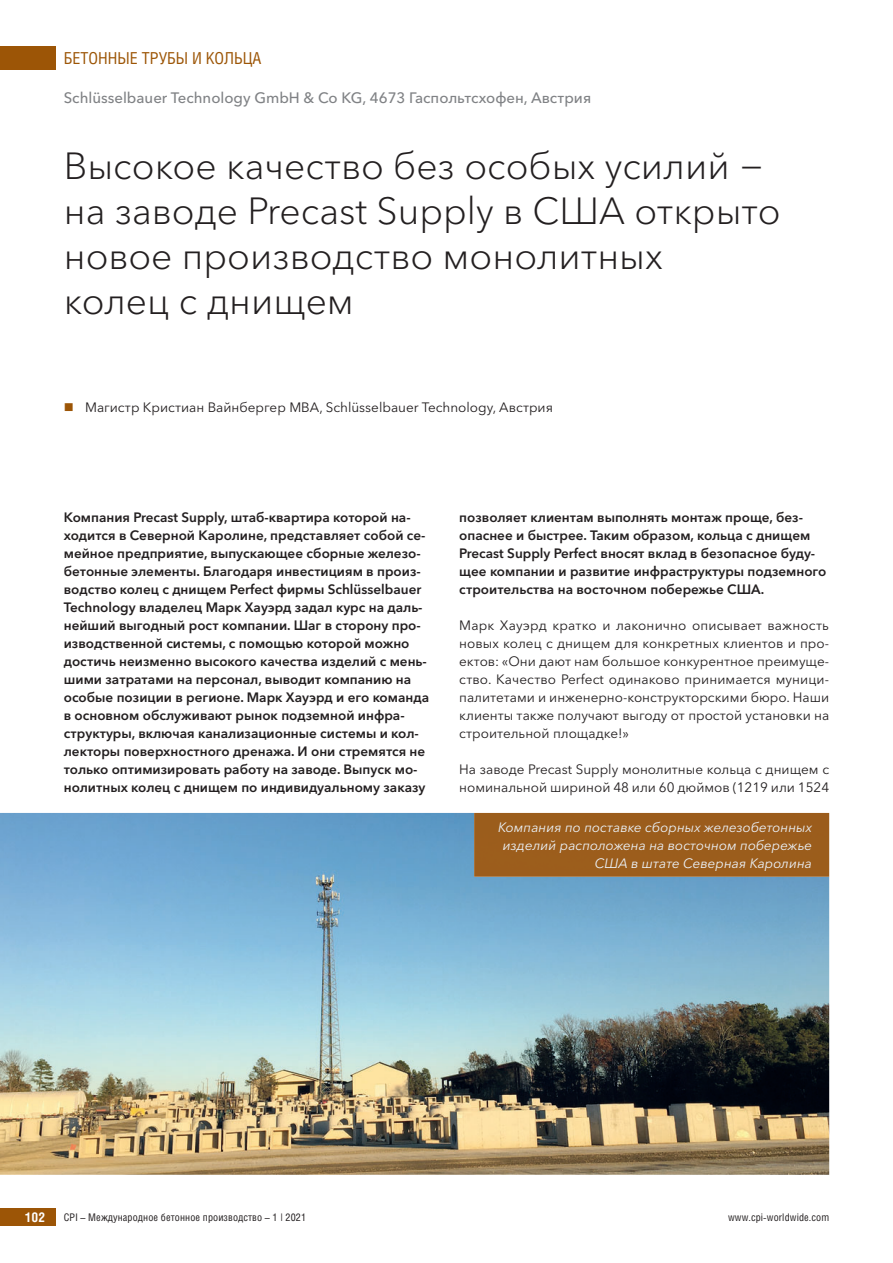
<style>
.page{position:relative;width:893px;height:1263px;background:#fff}
.page>*{position:absolute;margin:0;border:0;box-sizing:border-box;transform-origin:0 0}
.t1{font:300 37.5px/45px "Avenir Next Cyr";color:#231f20}
.t2{font:16.5px "Helios Cond";color:#9c5506}
.t3{font:500 15px "Avenir Next Cyr";color:#808285}
.t4{font:600 13.5px/18px "Avenir Next Cyr";color:#231f20}
.t5{font:13.5px/18px "Avenir Next Cyr";color:#231f20;text-align:justify}
.t6{font:italic 13.5px/18px "Avenir Next Cyr";color:#ebf1f7;text-align:right}
.t7{font:700 13.5px "Helios Cond";color:#fff}
.t8{font:10.5px "Helios Cond";letter-spacing:.01em;color:#231f20}
.s1{color:#ebf1f6}
.s2{color:#eaf0f7}
.s3{color:#eaf0f6}
.s4{color:#ebf0f7}
.s5{color:#ebf0f6}
.s6{color:#ecf2f8}
.s7{color:#ebf2f8}
.s8{color:#ecf1f7}
.s9{color:#edf1f7}
</style>
<div class="page">
<div style="left:0;top:47px;width:55px;height:23px;background:#9c5506"></div>
<div style="left:0;top:1208px;width:55px;height:18px;background:#9c5506"></div>
<img style="left:0;top:813px;width:829px;height:362px">
<div style="left:474px;top:813px;width:355px;height:64px;background:#9b5d1c"></div>
<div style="left:499px;top:821px;width:313px;height:14px;background:#9b5d1c"></div>
<div style="left:503px;top:839px;width:309px;height:14px;background:#9b5d1c"></div>
<div style="left:595px;top:858px;width:216px;height:13px;background:#9c5d1c"></div>
<p class="t2" style="left:64px;top:52px;width:199px">БЕТОННЫЕ ТРУБЫ И КОЛЬЦА</p>
<p class="t3" style="left:64px;top:91px;width:529px">Schlüsselbauer Technology GmbH &amp; Co KG, 4673 Гаспольтсхофен, Австрия</p>
<h1 class="t1" style="left:64px;top:147px;width:718px">Высокое качество без особых усилий − на заводе Precast Supply в США открыто новое производство монолитных<br>колец с днищем</h1>
<p class="t5" style="left:85px;top:400px;width:469px">Магистр Кристиан Вайнбергер MBA, Schlüsselbauer Technology, Австрия</p>
<p class="t4" style="left:64px;top:510px;width:367px">Компания Precast Supply, штаб-квартира которой на&shy;ходится в Северной Каролине, представляет собой се&shy;мейное предприятие, выпускающее сборные железо&shy;бетонные элементы. Благодаря инвестициям в произ&shy;водство колец с днищем Perfect фирмы Schlüsselbauer Technology владелец Марк Хауэрд задал курс на даль&shy;нейший выгодный рост компании. Шаг в сторону про&shy;изводственной системы, с помощью которой можно достичь неизменно высокого качества изделий с мень&shy;шими затратами на персонал, выводит компанию на особые позиции в регионе. Марк Хауэрд и его команда в основном обслуживают рынок подземной инфра&shy;структуры, включая канализационные системы и кол&shy;лекторы поверхностного дренажа. И они стремятся не только оптимизировать работу на заводе. Выпуск мо&shy;нолитных колец с днищем по индивидуальному заказу</p>
<p class="t4" style="left:459px;top:509px;width:369px">позволяет клиентам выполнять монтаж проще, без&shy;опаснее и быстрее. Таким образом, кольца с днищем Precast Supply Perfect вносят вклад в безопасное буду&shy;щее компании и развитие инфраструктуры подземного строительства на восточном побережье США.</p>
<p class="t5" style="left:459px;top:617px;width:371px">Марк Хауэрд кратко и лаконично описывает важность новых колец с днищем для конкретных клиентов и про&shy;ектов: «Они дают нам большое конкурентное преимуще&shy;ство. Качество Perfect одинаково принимается муници&shy;палитетами и инженерно-конструкторскими бюро. Наши клиенты также получают выгоду от простой установки на строительной площадке!»</p>
<p class="t5" style="left:459px;top:761px;width:371px">На заводе Precast Supply монолитные кольца с днищем с номинальной шириной 48 или 60 дюймов (1219 или 1524</p>
<p class="t6" style="left:498px;top:819px;width:316px">Компания по <span class="s1">по</span>ст<span class="s1">ав</span>ке с<span class="s2">бо</span>рн<span class="s2">ых ж</span><span class="s3">ел</span><span class="s4">езобет</span>онны<span class="s5">х </span><span class="s6">изде</span><span class="s7">ли</span><span class="s8">й</span> <span class="s6">ра</span><span class="s8">сполож</span>ен<span class="s8">а</span> на в<span class="s1">ос</span>точном <span class="s5">п</span><span class="s1">об</span>ережье<br><span class="s6">США в штате Северн</span><span class="s8">ая</span> К<span class="s6">ар</span><span class="s8">ол</span><span class="s9">ин</span><span class="s8">а</span></p>
<p class="t7" style="left:25px;top:1209px;width:22px">102</p>
<p class="t8" style="left:64px;top:1213px;width:244px">CPI – Международное бетонное производство – 1 | 2021</p>
<p class="t8" style="left:728px;top:1213px;width:103px">www.cpi-worldwide.com</p>
</div>
